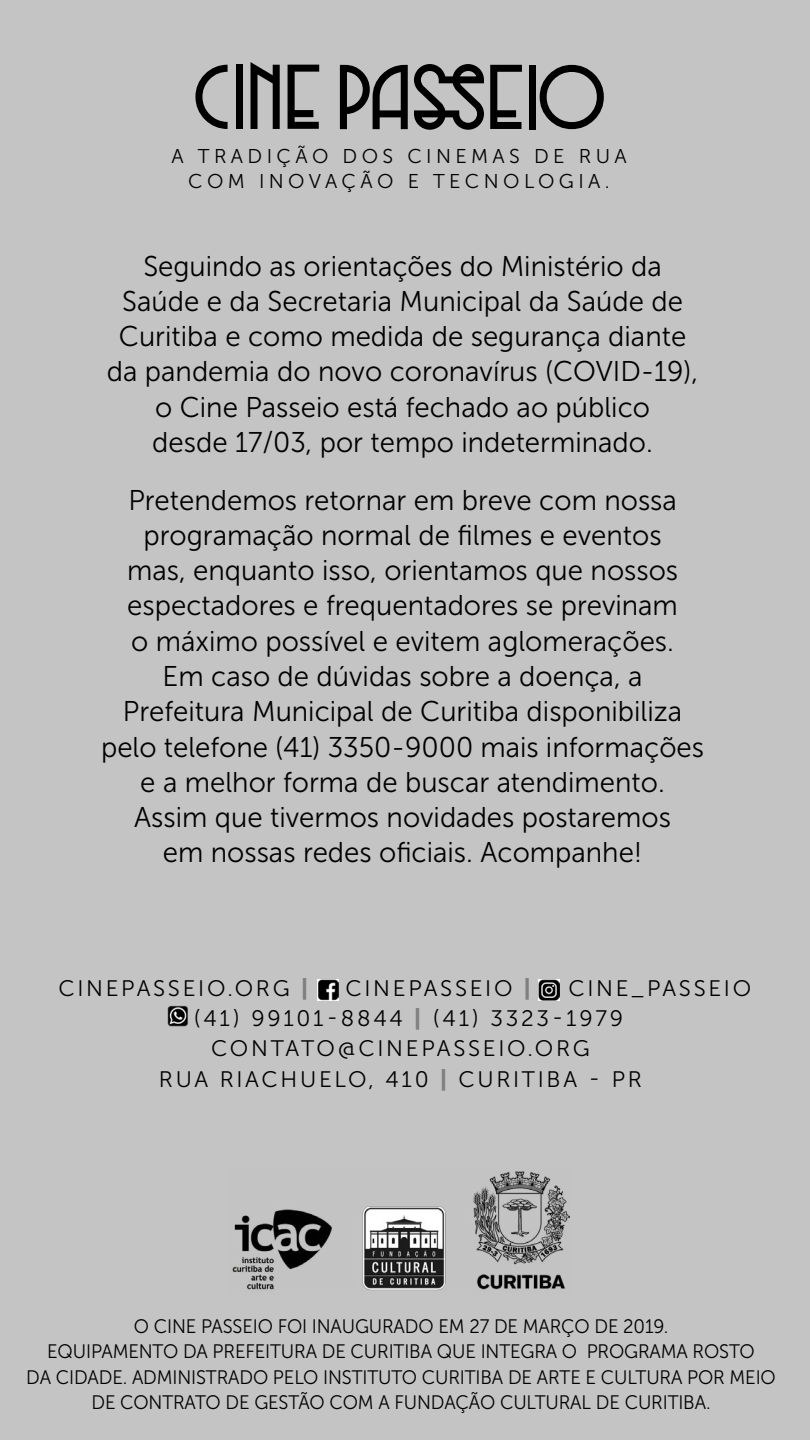
<style>
.page{position:relative;width:810px;height:1440px;background:#c4c4c4}
.page>*{position:absolute;margin:0;border:0;box-sizing:border-box;transform-origin:0 0}
.t1{font:28.5px/35.2px "Museo Sans 300";color:#000;text-align:center}
.t2{font:22.42px "Museo Sans 300";letter-spacing:.12em;color:#000}
.t3{font:19.95px/25.4px "Museo Sans 300";letter-spacing:.22em;color:#000;text-align:center}
.t4{font:19.5px/25.5px "Museo Sans 300";letter-spacing:-.01em;color:#000;text-align:center;scale:.95 1}
.s1{font-family:"Museo Sans 900";color:#808080}
</style>
<div class="page">
<svg style="left:340px;top:65px;width:68px;height:64px"></svg>
<div style="left:529px;top:65px;width:7px;height:64px;background:#000"></div>
<svg style="left:414px;top:64px;width:70px;height:66px"></svg>
<svg style="left:540px;top:65px;width:64px;height:64px"></svg>
<svg style="left:490px;top:65px;width:32px;height:64px"></svg>
<div style="left:236px;top:65px;width:7px;height:64px;background:#000"></div>
<svg style="left:288px;top:65px;width:31px;height:64px"></svg>
<svg style="left:195px;top:65px;width:33px;height:64px"></svg>
<svg style="left:251px;top:62px;width:29px;height:67px"></svg>
<img style="left:232px;top:1171px;width:338px;height:120px">
<img style="left:317px;top:979px;width:21px;height:21px">
<img style="left:539px;top:979px;width:21px;height:21px">
<img style="left:167px;top:1006px;width:21px;height:21px">
<p class="t3" style="left:172px;top:143px;width:457px">A TRADIÇÃO DOS CINEMAS DE RUA<br>COM INOVAÇÃO E TECNOLOGIA.</p>
<p class="t1" style="left:107px;top:248px;width:593px">Seguindo as orientações do Ministério da Saúde e da Secretaria Municipal da Saúde de Curitiba e como medida de segurança diante da pandemia do novo coronavírus (COVID-19), o Cine Passeio está fechado ao público<br>desde 17/03, por tempo indeterminado.</p>
<p class="t1" style="left:101px;top:483px;width:605px">Pretendemos retornar em breve com nossa programação normal de filmes e eventos<br>mas, enquanto isso, orientamos que nossos espectadores e frequentadores se previnam<br>o máximo possível e evitem aglomerações.<br>Em caso de dúvidas sobre a doença, a Prefeitura Municipal de Curitiba disponibiliza pelo telefone (41) 3350-9000 mais informações e a melhor forma de buscar atendimento.<br>Assim que tivermos novidades postaremos<br>em nossas redes oficiais. Acompanhe!</p>
<p class="t2" style="left:58px;top:976px;width:251px">CINEPASSEIO.ORG <span class="s1">|</span></p>
<p class="t2" style="left:345px;top:976px;width:187px">CINEPASSEIO <span class="s1">|</span></p>
<p class="t2" style="left:568px;top:976px;width:184px">CINE_PASSEIO</p>
<p class="t2" style="left:193px;top:1006px;width:431px">(41) 99101-8844 <span class="s1">|</span> (41) 3323-1979</p>
<p class="t2" style="left:211px;top:1037px;width:380px">CONTATO@CINEPASSEIO.ORG</p>
<p class="t2" style="left:159px;top:1067px;width:485px">RUA RIACHUELO, 410 <span class="s1">|</span> CURITIBA - PR</p>
<p class="t4" style="left:26px;top:1313px;width:791px">O CINE PASSEIO FOI INAUGURADO EM 27 DE MARÇO DE 2019.<br>EQUIPAMENTO DA PREFEITURA DE CURITIBA QUE INTEGRA O PROGRAMA ROSTO<br>DA CIDADE. ADMINISTRADO PELO INSTITUTO CURITIBA DE ARTE E CULTURA POR MEIO DE CONTRATO DE GESTÃO COM A FUNDAÇÃO CULTURAL DE CURITIBA.</p>
</div>
